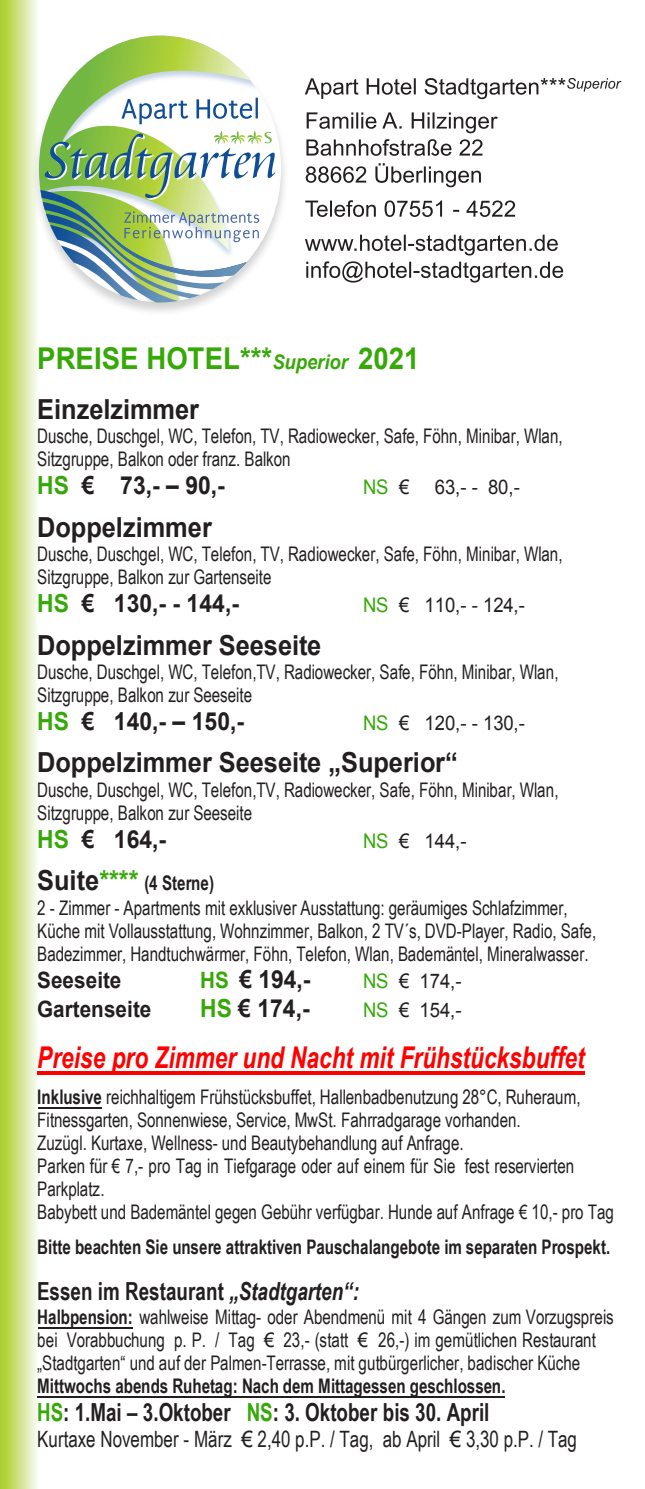
<style>
.page{position:relative;width:645px;height:1489px;background:#fff}
.page>*{position:absolute;margin:0;border:0;box-sizing:border-box;transform-origin:0 0}
.t1{font:italic 700 30px "Arial Narrow";color:#f00;scale:.92 1}
.t2{font:700 30px "Arial";color:#36a808;scale:.92 1}
.t3{font:700 27.5px "Arial";color:#231f20;scale:.92 1}
.t4{font:700 25px "Arial Narrow";color:#231f20;scale:.92 1}
.t5{font:700 25px "Arial";color:#231f20;scale:.92 1}
.t6{font:22.5px "Arial Narrow";color:#231f20;scale:.92 1}
.t7{font:700 22.5px "Arial";color:#231f20;scale:.92 1}
.t8{font:20px/23px "Arial Narrow";color:#231f20;scale:.92 1}
.t9{font:700 20px "Arial Narrow";letter-spacing:-.005em;color:#231f20;scale:.92 1}
.t10{font:20px "Arial";letter-spacing:-.005em;color:#231f20;scale:.92 1}
.t11{font:20px "Arial";color:#36a808;scale:.92 1}
.s1{font-style:italic;font-size:20px}
.s2{color:#36a808}
.s3{color:#231f20}
.s4{font-family:"Arial";font-weight:700;font-size:27.5px}
.s5{font-family:"Arial";font-weight:700;font-size:27.5px;color:#36a808}
.s6{font-weight:700}
.s7{font-size:22.5px;color:#36a808}
.s8{font-style:italic}
.s9{font-family:"Arial"}
</style>
<div class="page">
<div style="left:0;top:0;width:45px;height:1488px;background:linear-gradient(to right,#a8cb20,#fff)"></div>
<div style="left:31px;top:35px;width:258px;height:282px;background:#231f20;opacity:.2"></div>
<div style="left:39px;top:36px;width:227px;height:266px;background:#fff"></div>
<svg style="left:39px;top:36px;width:211px;height:173px"></svg>
<svg style="left:121px;top:98px;width:137px;height:26px"></svg>
<svg style="left:40px;top:131px;width:237px;height:171px"></svg>
<hr style="left:37px;top:1071px;width:547px;height:3px;background:#f00">
<svg style="left:306px;top:261px;width:257px;height:21px"></svg>
<svg style="left:305px;top:235px;width:253px;height:20px"></svg>
<svg style="left:305px;top:200px;width:210px;height:17px"></svg>
<svg style="left:306px;top:163px;width:175px;height:24px"></svg>
<svg style="left:306px;top:139px;width:176px;height:17px"></svg>
<svg style="left:307px;top:112px;width:191px;height:21px"></svg>
<svg style="left:305px;top:78px;width:316px;height:21px"></svg>
<hr style="left:38px;top:1107px;width:63px;height:1px;background:#231f20">
<hr style="left:38px;top:1326px;width:94px;height:2px;background:#231f20">
<hr style="left:38px;top:1395px;width:467px;height:2px;background:#231f20">
<h1 class="t2" style="left:37px;top:339px;width:417px">PREISE HOTEL***<span class="s1">Superior</span> 2021</h1>
<h2 class="t3" style="left:37px;top:391px;width:177px">Einzelzimmer</h2>
<p class="t8" style="left:37px;top:424px;width:573px">Dusche, Duschgel, WC, Telefon, TV, Radiowecker, Safe, Föhn, Minibar, Wlan,<br>Sitzgruppe, Balkon oder franz. Balkon</p>
<p class="t5" style="left:37px;top:468px;width:205px"><span class="s2">HS</span> € 73,- – 90,-</p>
<p class="t11" style="left:363px;top:474px;width:52px">NS <span class="s3">€</span></p>
<p class="t10" style="left:435px;top:474px;width:94px">63,- - 80,-</p>
<h2 class="t3" style="left:37px;top:509px;width:191px">Doppelzimmer</h2>
<p class="t8" style="left:37px;top:542px;width:573px">Dusche, Duschgel, WC, Telefon, TV, Radiowecker, Safe, Föhn, Minibar, Wlan,<br>Sitzgruppe, Balkon zur Gartenseite</p>
<p class="t5" style="left:37px;top:586px;width:221px"><span class="s2">HS</span> € 130,- - 144,-</p>
<p class="t10" style="left:363px;top:591px;width:177px"><span class="s2">NS</span> € 110,- - 124,-</p>
<h2 class="t3" style="left:37px;top:626px;width:310px">Doppelzimmer Seeseite</h2>
<p class="t8" style="left:37px;top:659px;width:568px">Dusche, Duschgel, WC, Telefon,TV, Radiowecker, Safe, Föhn, Minibar, Wlan,<br>Sitzgruppe, Balkon zur Seeseite</p>
<p class="t5" style="left:37px;top:704px;width:226px"><span class="s2">HS</span> € 140,- – 150,-</p>
<p class="t10" style="left:363px;top:708px;width:177px"><span class="s2">NS</span> € 120,- - 130,-</p>
<h2 class="t3" style="left:37px;top:744px;width:459px">Doppelzimmer Seeseite „Superior“</h2>
<p class="t8" style="left:37px;top:777px;width:568px">Dusche, Duschgel, WC, Telefon,TV, Radiowecker, Safe, Föhn, Minibar, Wlan,<br>Sitzgruppe, Balkon zur Seeseite</p>
<p class="t5" style="left:37px;top:822px;width:141px"><span class="s2">HS</span> € 164,-</p>
<p class="t10" style="left:363px;top:826px;width:114px"><span class="s2">NS</span> € 144,-</p>
<p class="t8" style="left:37px;top:870px;width:609px"><span class="s4">Suite</span><span class="s5">****</span> <span class="s6">(4 Sterne)<br></span>2 - Zimmer - Apartments mit exklusiver Ausstattung: geräumiges Schlafzimmer, Küche mit Vollausstattung, Wohnzimmer, Balkon, 2 TV´s, DVD-Player, Radio, Safe, Badezimmer, Handtuchwärmer, Föhn, Telefon, Wlan, Bademäntel, Mineralwasser.</p>
<p class="t7" style="left:37px;top:965px;width:93px">Seeseite</p>
<p class="t5" style="left:200px;top:963px;width:121px"><span class="s7">HS</span> € 194,-</p>
<p class="t10" style="left:363px;top:967px;width:109px"><span class="s2">NS</span> € 174,-</p>
<p class="t7" style="left:37px;top:994px;width:126px">Gartenseite</p>
<p class="t5" style="left:200px;top:991px;width:121px"><span class="s2">HS</span> € 174,-</p>
<p class="t10" style="left:363px;top:996px;width:109px"><span class="s2">NS</span> € 154,-</p>
<h1 class="t1" style="left:37px;top:1034px;width:596px">Preise pro Zimmer und Nacht mit Frühstücksbuffet</h1>
<p class="t8" style="left:37px;top:1084px;width:628px"><span class="s6">Inklusive</span> reichhaltigem Frühstücksbuffet, Hallenbadbenutzung 28°C, Ruheraum, Fitnessgarten, Sonnenwiese, Service, MwSt. Fahrradgarage vorhanden.<br>Zuzügl. Kurtaxe, Wellness- und Beautybehandlung auf Anfrage.<br>Parken für € 7,- pro Tag in Tiefgarage oder auf einem für Sie fest reservierten Parkplatz.<br>Babybett und Bademäntel gegen Gebühr verfügbar. Hunde auf Anfrage € 10,- pro Tag</p>
<p class="t9" style="left:37px;top:1231px;width:624px">Bitte beachten Sie unsere attraktiven Pauschalangebote im separaten Prospekt.</p>
<p class="t4" style="left:37px;top:1272px;width:351px">Essen im Restaurant <span class="s8">„Stadtgarten“:</span></p>
<p class="t8" style="left:37px;top:1304px;width:628px"><span class="s6">Halbpension:</span> wahlweise Mittag- oder Abendmenü mit 4 Gängen zum Vorzugspreis bei Vorabbuchung p. P. / Tag <span class="s9">€</span> 23,- (statt <span class="s9">€</span> 26,-) im gemütlichen Restaurant „Stadtgarten“ und auf der Palmen-Terrasse, mit gutbürgerlicher, badischer Küche</p>
<p class="t9" style="left:37px;top:1370px;width:510px">Mittwochs abends Ruhetag: Nach dem Mittagessen geschlossen.</p>
<p class="t4" style="left:37px;top:1393px;width:493px"><span class="s2">HS</span>: 1.Mai – 3.Oktober <span class="s2">NS</span>: 3. Oktober bis 30. April</p>
<p class="t6" style="left:37px;top:1422px;width:588px">Kurtaxe November - März <span class="s9">€</span> 2,40 p.P. / Tag, ab April <span class="s9">€</span> 3,30 p.P. / Tag</p>
</div>
